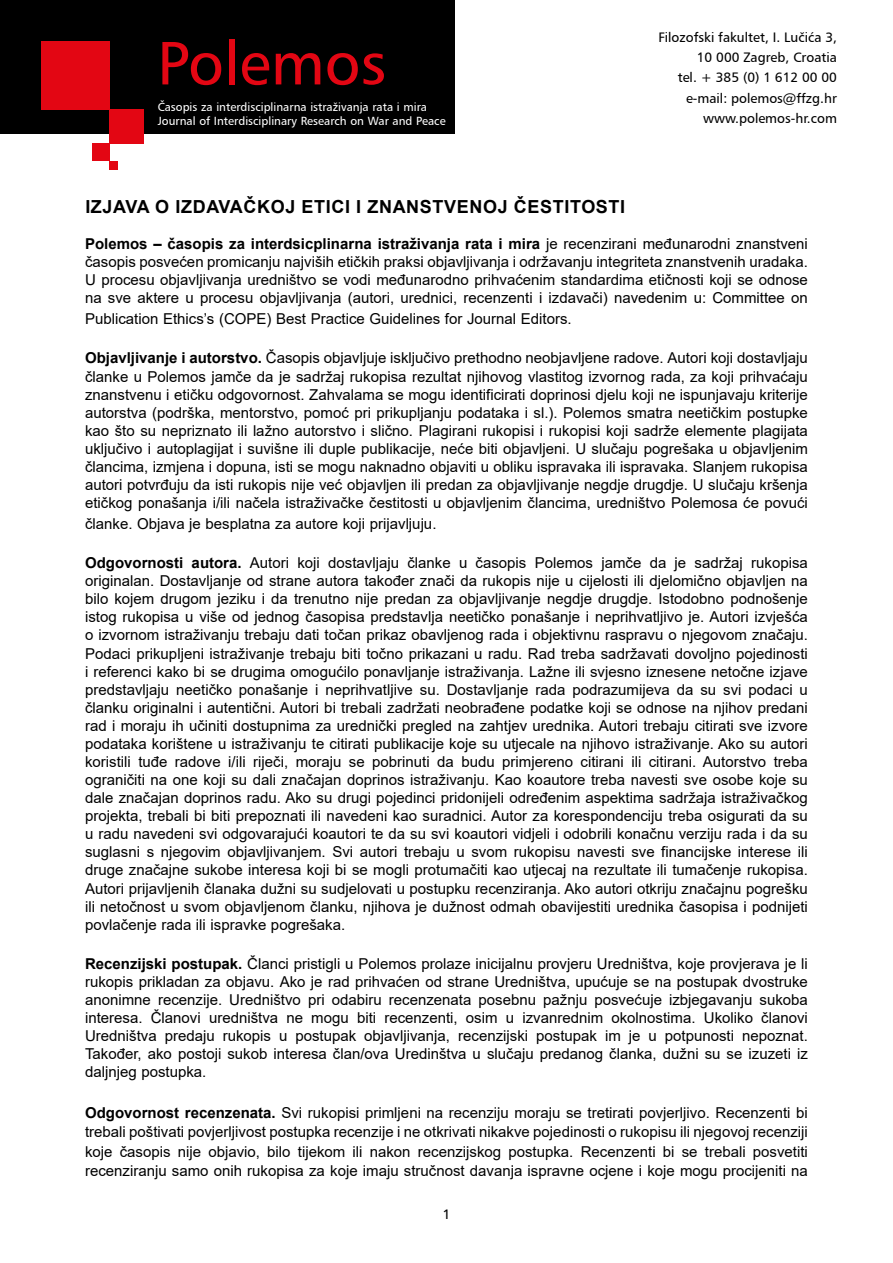
<style>
.page{position:relative;width:893px;height:1263px;background:#fff}
.page>*{position:absolute;margin:0;border:0;box-sizing:border-box;transform-origin:0 0}
.t1{font:61.05px "My FRUIT";color:#e30613}
.t2{font:700 18px "Arial";letter-spacing:.035em;color:#000}
.t3{font:15px/18px "Arial";color:#000;text-align:justify}
.t4{font:13.5px/20.4px "My FRUIT";color:#000;text-align:right}
.t5{font:13.5px "My FRUIT";color:#000;scale:1.06 1}
.t6{font:11.7px/14.1px "My FRUIT";color:#fff}
.s1{font-weight:700}
</style>
<div class="page">
<div style="left:0;top:0;width:454px;height:134px;background:#000"></div>
<div style="left:42px;top:42px;width:68px;height:68px;background:#e30613"></div>
<div style="left:110px;top:110px;width:34px;height:34px;background:#e30613"></div>
<div style="left:93px;top:144px;width:17px;height:17px;background:#e30613"></div>
<div style="left:110px;top:161px;width:8px;height:8px;background:#e30613"></div>
<h1 class="t1" style="left:157px;top:25px;width:231px">Polemos</h1>
<p class="t6" style="left:158px;top:100px;width:289px">Časopis za interdisciplinarna istra&lt;ivanja rata i mira<br>Journal of Interdisciplinary Research on War and Peace</p>
<p class="t4" style="left:658px;top:26px;width:180px">Filozofski fakultet, I. Lučića 3,<br>10 000 Zagreb, Croatia<br>tel. + 385 (0) 1 612 00 00 e-mail: polemos@ffzg.hr www.polemos-hr.com</p>
<p class="t2" style="left:85px;top:194px;width:541px">IZJAVA O IZDAVAČKOJ ETICI I ZNANSTVENOJ ČESTITOSTI</p>
<p class="t3" style="left:85px;top:235px;width:724px"><span class="s1">Polemos – časopis za interdsicplinarna istraživanja rata i mira</span> je recenzirani međunarodni znanstveni časopis posvećen promicanju najviših etičkih praksi objavljivanja i održavanju integriteta znanstvenih uradaka.<br>U procesu objavljivanja uredništvo se vodi međunarodno prihvaćenim standardima etičnosti koji se odnose na sve aktere u procesu objavljivanja (autori, urednici, recenzenti i izdavači) navedenim u: Committee on</p>
<p class="t3" style="left:85px;top:310px;width:488px">Publication Ethics’s (COPE) Best Practice Guidelines for Journal Editors.</p>
<p class="t3" style="left:85px;top:349px;width:724px"><span class="s1">Objavljivanje i autorstvo.</span> Časopis objavljuje isključivo prethodno neobjavljene radove. Autori koji dostavljaju članke u Polemos jamče da je sadržaj rukopisa rezultat njihovog vlastitog izvornog rada, za koji prihvaćaju znanstvenu i etičku odgovornost. Zahvalama se mogu identificirati doprinosi djelu koji ne ispunjavaju kriterije autorstva (podrška, mentorstvo, pomoć pri prikupljanju podataka i sl.). Polemos smatra neetičkim postupke kao što su nepriznato ili lažno autorstvo i slično. Plagirani rukopisi i rukopisi koji sadrže elemente plagijata uključivo i autoplagijat i suvišne ili duple publikacije, neće biti objavljeni. U slučaju pogrešaka u objavljenim člancima, izmjena i dopuna, isti se mogu naknadno objaviti u obliku ispravaka ili ispravaka. Slanjem rukopisa autori potvrđuju da isti rukopis nije već objavljen ili predan za objavljivanje negdje drugdje. U slučaju kršenja etičkog ponašanja i/ili načela istraživačke čestitosti u objavljenim člancima, uredništvo Polemosa će povući</p>
<p class="t3" style="left:85px;top:515px;width:353px">članke. Objava je besplatna za autore koji prijavljuju.</p>
<p class="t3" style="left:85px;top:554px;width:724px"><span class="s1">Odgovornosti autora.</span> Autori koji dostavljaju članke u časopis Polemos jamče da je sadržaj rukopisa originalan. Dostavljanje od strane autora također znači da rukopis nije u cijelosti ili djelomično objavljen na bilo kojem drugom jeziku i da trenutno nije predan za objavljivanje negdje drugdje. Istodobno podnošenje istog rukopisa u više od jednog časopisa predstavlja neetičko ponašanje i neprihvatljivo je. Autori izvješća o izvornom istraživanju trebaju dati točan prikaz obavljenog rada i objektivnu raspravu o njegovom značaju.<br>Podaci prikupljeni istraživanje trebaju biti točno prikazani u radu. Rad treba sadržavati dovoljno pojedinosti i referenci kako bi se drugima omogućilo ponavljanje istraživanja. Lažne ili svjesno iznesene netočne izjave predstavljaju neetičko ponašanje i neprihvatljive su. Dostavljanje rada podrazumijeva da su svi podaci u članku originalni i autentični. Autori bi trebali zadržati neobrađene podatke koji se odnose na njihov predani rad i moraju ih učiniti dostupnima za urednički pregled na zahtjev urednika. Autori trebaju citirati sve izvore podataka korištene u istraživanju te citirati publikacije koje su utjecale na njihovo istraživanje. Ako su autori koristili tuđe radove i/ili riječi, moraju se pobrinuti da budu primjereno citirani ili citirani. Autorstvo treba ograničiti na one koji su dali značajan doprinos istraživanju. Kao koautore treba navesti sve osobe koje su dale značajan doprinos radu. Ako su drugi pojedinci pridonijeli određenim aspektima sadržaja istraživačkog projekta, trebali bi biti prepoznati ili navedeni kao suradnici. Autor za korespondenciju treba osigurati da su u radu navedeni svi odgovarajući koautori te da su svi koautori vidjeli i odobrili konačnu verziju rada i da su suglasni s njegovim objavljivanjem. Svi autori trebaju u svom rukopisu navesti sve financijske interese ili druge značajne sukobe interesa koji bi se mogli protumačiti kao utjecaj na rezultate ili tumačenje rukopisa.<br>Autori prijavljenih članaka dužni su sudjelovati u postupku recenziranja. Ako autori otkriju značajnu pogrešku ili netočnost u svom objavljenom članku, njihova je dužnost odmah obavijestiti urednika časopisa i podnijeti povlačenje rada ili ispravke pogrešaka.</p>
<p class="t3" style="left:85px;top:954px;width:724px"><span class="s1">Recenzijski postupak.</span> Članci pristigli u Polemos prolaze inicijalnu provjeru Uredništva, koje provjerava je li rukopis prikladan za objavu. Ako je rad prihvaćen od strane Uredništva, upućuje se na postupak dvostruke anonimne recenzije. Uredništvo pri odabiru recenzenata posebnu pažnju posvećuje izbjegavanju sukoba interesa. Članovi uredništva ne mogu biti recenzenti, osim u izvanrednim okolnostima. Ukoliko članovi Uredništva predaju rukopis u postupak objavljivanja, recenzijski postupak im je u potpunosti nepoznat.<br>Također, ako postoji sukob interesa član/ova Uredinštva u slučaju predanog članka, dužni su se izuzeti iz daljnjeg postupka.</p>
<p class="t3" style="left:85px;top:1102px;width:724px;line-height:19.5px"><span class="s1">Odgovornost recenzenata.</span> Svi rukopisi primljeni na recenziju moraju se tretirati povjerljivo. Recenzenti bi trebali poštivati povjerljivost postupka recenzije i ne otkrivati nikakve pojedinosti o rukopisu ili njegovoj recenziji koje časopis nije objavio, bilo tijekom ili nakon recenzijskog postupka. Recenzenti bi se trebali posvetiti recenziranju samo onih rukopisa za koje imaju stručnost davanja ispravne ocjene i koje mogu procijeniti na</p>
<p class="t5" style="left:442px;top:1206px;width:9px">1</p>
</div>
